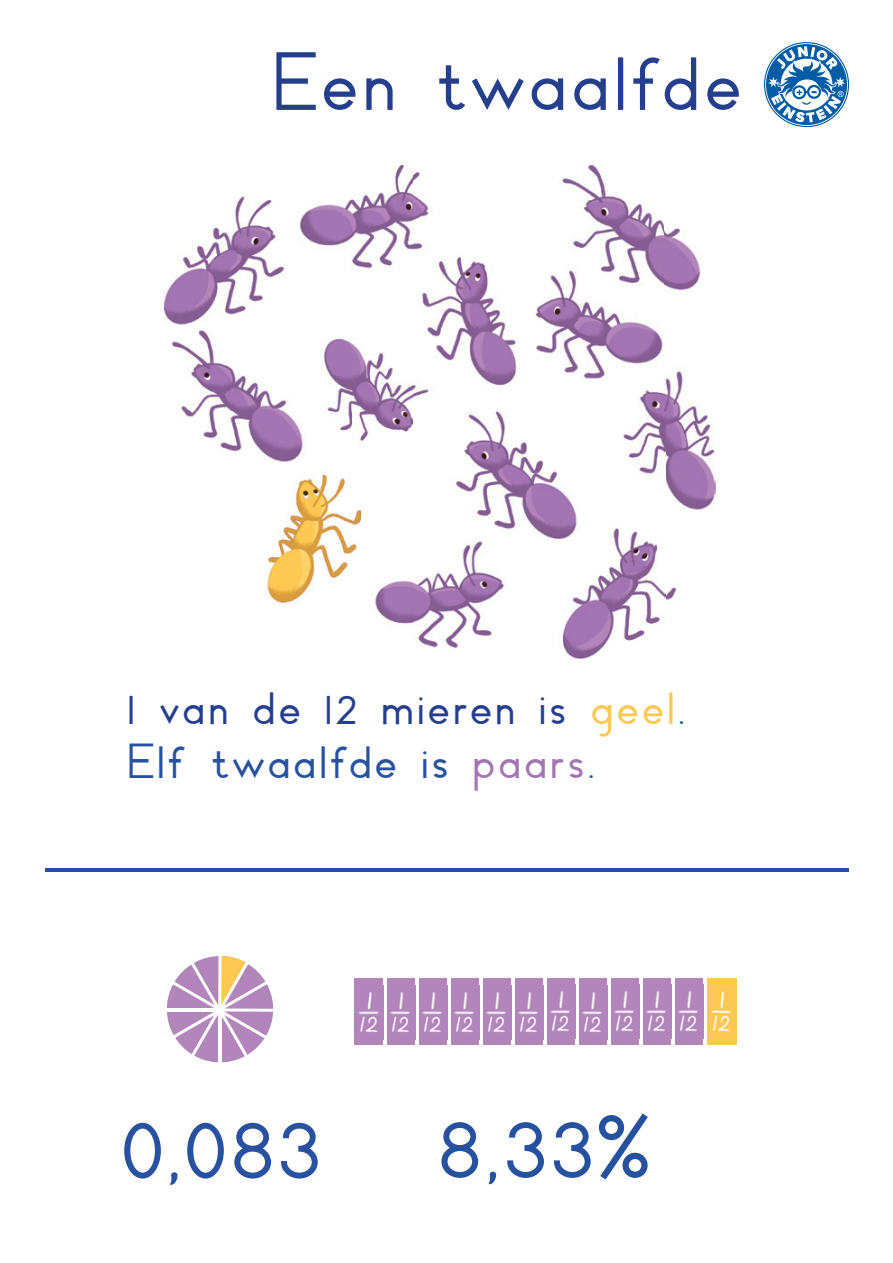
<style>
.page{position:relative;width:893px;height:1263px;background:#fff}
.page>*{position:absolute;margin:0;border:0;box-sizing:border-box;transform-origin:0 0}
.t1{font:90px "School KX New";color:#28529f}
.t2{font:75px "School KX New";letter-spacing:-.015em;color:#253f8e}
.t3{font:45px/54px "School KX New";letter-spacing:.005em;color:#253f8e}
.s1{color:#fec952}
.s2{color:#0e5ca6}
.s3{color:#28529f}
.s4{color:#a375b2}
.s5{color:#26519f}
</style>
<div class="page">
<svg style="left:764px;top:42px;width:85px;height:85px"></svg>
<div style="left:354px;top:978px;width:383px;height:67px;background:#b286bb"></div>
<div style="left:705px;top:978px;width:32px;height:67px;background:#fec952"></div>
<img style="left:164px;top:165px;width:551px;height:493px">
<hr style="left:45px;top:868px;width:804px;height:3px;background:#26519f">
<hr style="left:703px;top:971px;width:3px;height:84px;background:#fff">
<img style="left:674px;top:984px;width:24px;height:54px">
<hr style="left:671px;top:969px;width:3px;height:84px;background:#fff">
<img style="left:642px;top:985px;width:24px;height:53px">
<hr style="left:639px;top:969px;width:3px;height:85px;background:#fff">
<img style="left:614px;top:991px;width:20px;height:40px">
<hr style="left:608px;top:970px;width:3px;height:84px;background:#fff">
<img style="left:582px;top:992px;width:20px;height:40px">
<hr style="left:576px;top:970px;width:3px;height:84px;background:#fff">
<img style="left:550px;top:991px;width:20px;height:40px">
<hr style="left:544px;top:969px;width:3px;height:85px;background:#fff">
<img style="left:518px;top:992px;width:20px;height:40px">
<hr style="left:512px;top:970px;width:3px;height:84px;background:#fff">
<img style="left:486px;top:992px;width:20px;height:40px">
<hr style="left:480px;top:970px;width:3px;height:84px;background:#fff">
<img style="left:454px;top:992px;width:20px;height:40px">
<hr style="left:448px;top:971px;width:3px;height:84px;background:#fff">
<img style="left:422px;top:992px;width:20px;height:40px">
<hr style="left:416px;top:970px;width:3px;height:84px;background:#fff">
<img style="left:390px;top:992px;width:20px;height:40px">
<hr style="left:384px;top:970px;width:3px;height:84px;background:#fff">
<img style="left:358px;top:992px;width:21px;height:40px">
<svg style="left:170px;top:956px;width:104px;height:104px"></svg>
<hr style="left:161px;top:1009px;width:57px;height:3px;background:#fff">
<img style="left:711px;top:991px;width:20px;height:41px">
<h2 class="t2" style="left:273px;top:34px;width:475px">Een twaalfde</h2>
<p class="t3" style="left:127px;top:681px;width:562px">1 van de 12 mieren is <span class="s1">geel</span><span class="s2">.<br></span><span class="s3">Elf twaalfde is</span> <span class="s4">paars</span><span class="s2">.</span></p>
<h1 class="t1" style="left:120px;top:1087px;width:539px">0,083 <span class="s5">8,33%</span></h1>
</div>
